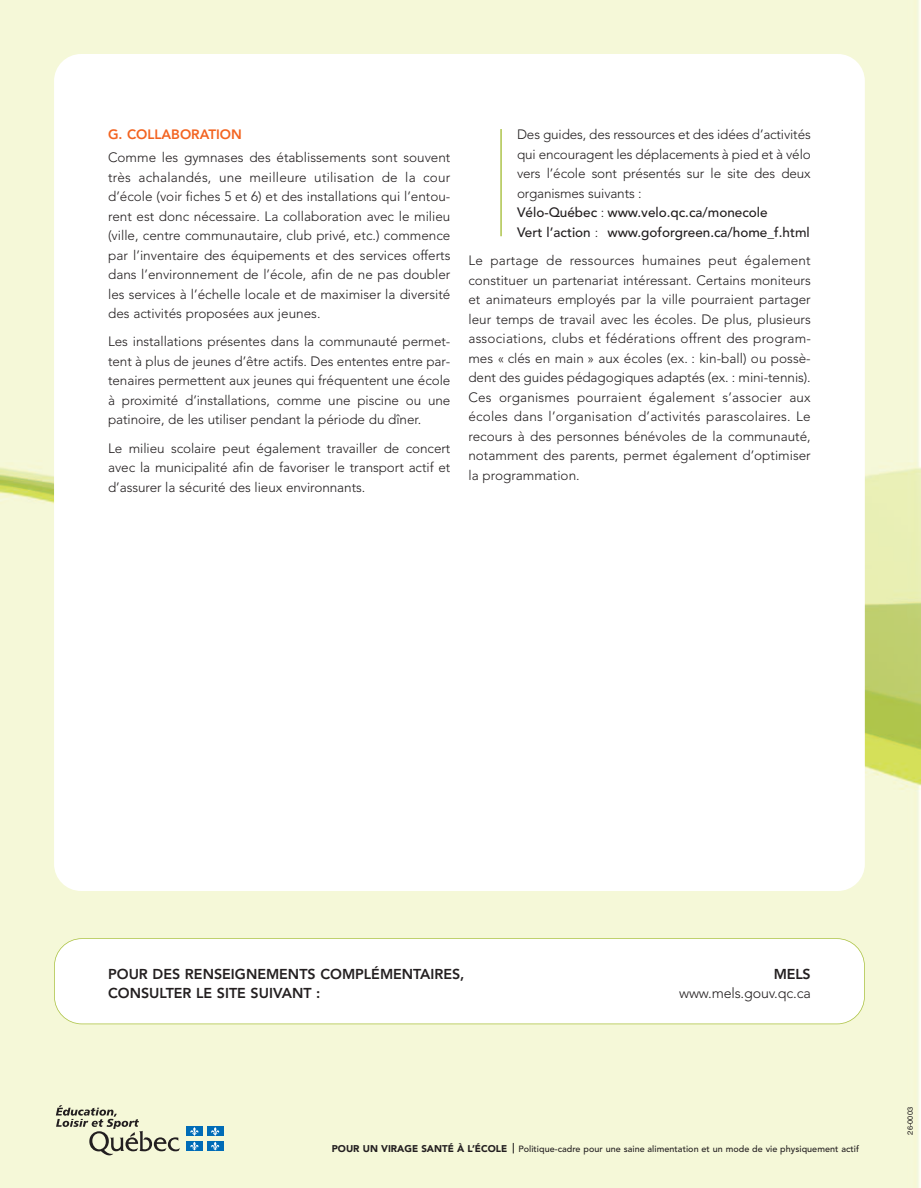
<style>
.page{position:relative;width:921px;height:1188px;background:#fff}
.page>*{position:absolute;margin:0;border:0;box-sizing:border-box;transform-origin:0 0}
.t1{font:800 14.25px/19.5px "Avenir";color:#231f20}
.t2{font:300 14.25px "Avenir";letter-spacing:-.01em;color:#231f20}
.t3{font:300 13.5px/19.5px "Avenir";letter-spacing:-.005em;color:#231f20;text-align:justify}
.t4{font:800 13.5px "Avenir";color:#f36421}
.t5{font:500 9px "Avenir";letter-spacing:.005em;color:#231f20}
.t6{font:7.5px "Helvetica";color:#231f20}
.s1{font-weight:500}
.s2{font-weight:900;font-size:9.75px}
</style>
<div class="page">
<div style="left:0;top:0;width:920px;height:1188px;background:#f5f8d8"></div>
<div style="left:54px;top:54px;width:810px;height:837px;background:#fff;border-radius:27px"></div>
<div style="left:55px;top:939px;width:808px;height:85px;background:#fff;border-radius:27px"></div>
<div style="left:54px;top:938px;width:810px;height:86px;border:2px solid #aec44b;border-radius:28px"></div>
<svg style="left:56px;top:1105px;width:124px;height:50px;background:#d0d2b7"></svg>
<div style="left:186px;top:1127px;width:16px;height:9px;background:#006cb7"></div>
<svg style="left:190px;top:1127px;width:9px;height:9px"></svg>
<div style="left:207px;top:1127px;width:16px;height:9px;background:#006cb7"></div>
<svg style="left:211px;top:1127px;width:8px;height:9px"></svg>
<div style="left:186px;top:1141px;width:16px;height:10px;background:#006cb7"></div>
<svg style="left:190px;top:1142px;width:9px;height:9px"></svg>
<div style="left:207px;top:1141px;width:16px;height:10px;background:#006cb7"></div>
<svg style="left:211px;top:1142px;width:8px;height:9px"></svg>
<hr style="left:500px;top:129px;width:1px;height:107px;background:#aec44b">
<p class="t4" style="left:108px;top:129px;width:135px">G. COLLABORATION</p>
<p class="t3" style="left:108px;top:149px;width:344px">Comme les gymnases des établissements sont souvent très achalandés, une meilleure utilisation de la cour d’école (voir fiches 5 et 6) et des installations qui l’entou&shy;rent est donc nécessaire. La collaboration avec le milieu (ville, centre communautaire, club privé, etc.) commence par l’inventaire des équipements et des services offerts dans l’environnement de l’école, afin de ne pas doubler les services à l’échelle locale et de maximiser la diversité des activités proposées aux jeunes.</p>
<p class="t3" style="left:108px;top:333px;width:344px">Les installations présentes dans la communauté permet&shy;tent à plus de jeunes d’être actifs. Des ententes entre par&shy;tenaires permettent aux jeunes qui fréquentent une école à proximité d’installations, comme une piscine ou une patinoire, de les utiliser pendant la période du dîner.</p>
<p class="t3" style="left:108px;top:440px;width:344px">Le milieu scolaire peut également travailler de concert avec la municipalité afin de favoriser le transport actif et d’assurer la sécurité des lieux environnants.</p>
<p class="t3" style="left:517px;top:126px;width:295px;text-align:left">Des guides, des ressources et des idées d’activités qui encouragent les déplacements à pied et à vélo vers l’école sont présentés sur le site des deux organismes suivants :<br><span class="s1">Vélo-Québec</span> : <span class="s1">www.velo.qc.ca/monecole<br>Vert l’action</span> : <span class="s1">www.goforgreen.ca/home_f.html</span></p>
<p class="t3" style="left:468px;top:252px;width:344px">Le partage de ressources humaines peut également constituer un partenariat intéressant. Certains moniteurs et animateurs employés par la ville pourraient partager leur temps de travail avec les écoles. De plus, plusieurs associations, clubs et fédérations offrent des program&shy;mes « clés en main » aux écoles (ex. : kin-ball) ou possè&shy;dent des guides pédagogiques adaptés (ex. : mini-tennis).<br>Ces organismes pourraient également s’associer aux écoles dans l’organisation d’activités parascolaires. Le recours à des personnes bénévoles de la communauté, notamment des parents, permet également d’optimiser la programmation.</p>
<p class="t1" style="left:108px;top:965px;width:358px">POUR DES RENSEIGNEMENTS COMPLÉMENTAIRES,<br>CONSULTER LE SITE SUIVANT :</p>
<p class="t1" style="left:773px;top:965px;width:38px">MELS</p>
<p class="t2" style="left:679px;top:988px;width:133px">www.mels.gouv.qc.ca</p>
<p class="t5" style="left:331px;top:1145px;width:528px"><span class="s2">POUR UN VIRAGE SANTÉ À L’ÉCOLE</span> Politique-cadre pour une saine alimentation et un mode de vie physiquement actif</p>
<p class="t6" style="left:905px;top:1135px;width:29px;rotate:-90deg">26-0003</p>
</div>
